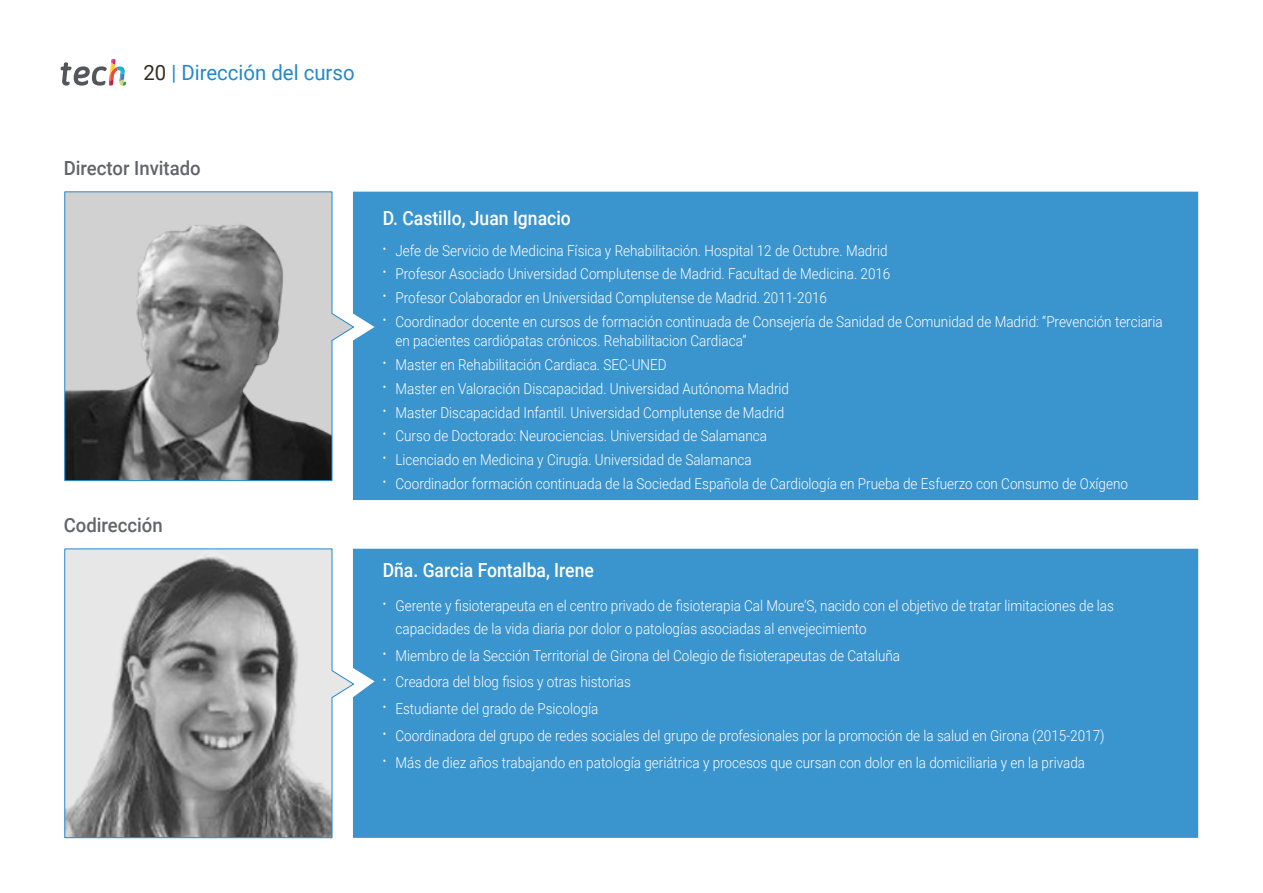
<style>
.page{position:relative;width:1263px;height:893px;background:#fff}
.page>*{position:absolute;margin:0;border:0;box-sizing:border-box;transform-origin:0 0}
.t1{font:21px "Roboto";color:#2488c9}
.t2{font:500 19.5px "Roboto";color:#fff;scale:.9 1}
.t3{font:500 19.5px "Roboto";color:#61646a;scale:.95 1}
.t4{font:300 15px/19.5px "Roboto";color:#fff;scale:.9 1}
.s1{color:#312e20}
</style>
<div class="page">
<svg style="left:64px;top:191px;width:290px;height:290px;background:#9d9e9f"></svg>
<svg style="left:64px;top:548px;width:290px;height:290px;background:#a6a7a8"></svg>
<div style="left:353px;top:192px;width:845px;height:308px;background:#3a94ce"></div>
<div style="left:353px;top:549px;width:845px;height:289px;background:#3a94ce"></div>
<svg style="left:61px;top:59px;width:65px;height:27px"></svg>
<h1 class="t1" style="left:144px;top:57px;width:213px"><span class="s1">20</span> | Dirección del curso</h1>
<h2 class="t3" style="left:64px;top:154px;width:146px">Director Invitado</h2>
<h2 class="t3" style="left:64px;top:511px;width:106px">Codirección</h2>
<h2 class="t2" style="left:383px;top:204px;width:210px">D. Castillo, Juan Ignacio</h2>
<p class="t4" style="left:383px;top:240px;width:562px"><sup>•</sup> Jefe de Servicio de Medicina Física y Rehabilitación. Hospital 12 de Octubre. Madrid</p>
<p class="t4" style="left:383px;top:264px;width:566px"><sup>•</sup> Profesor Asociado Universidad Complutense de Madrid. Facultad de Medicina. 2016</p>
<p class="t4" style="left:383px;top:287px;width:495px"><sup>•</sup> Profesor Colaborador en Universidad Complutense de Madrid. 2011-2016</p>
<p class="t4" style="left:395px;top:311px;width:854px;text-indent:-13px"><sup>•</sup> Coordinador docente en cursos de formación continuada de Consejería de Sanidad de Comunidad de Madrid: “Prevención terciaria en pacientes cardiópatas crónicos. Rehabilitacion Cardiaca”</p>
<p class="t4" style="left:383px;top:354px;width:317px"><sup>•</sup> Master en Rehabilitación Cardiaca. SEC-UNED</p>
<p class="t4" style="left:383px;top:378px;width:453px"><sup>•</sup> Master en Valoración Discapacidad. Universidad Autónoma Madrid</p>
<p class="t4" style="left:383px;top:402px;width:448px"><sup>•</sup> Master Discapacidad Infantil. Universidad Complutense de Madrid</p>
<p class="t4" style="left:383px;top:426px;width:428px"><sup>•</sup> Curso de Doctorado: Neurociencias. Universidad de Salamanca</p>
<p class="t4" style="left:383px;top:449px;width:411px"><sup>•</sup> Licenciado en Medicina y Cirugía. Universidad de Salamanca</p>
<p class="t4" style="left:383px;top:473px;width:830px"><sup>•</sup> Coordinador formación continuada de la Sociedad Española de Cardiología en Prueba de Esfuerzo con Consumo de Oxígeno</p>
<h2 class="t2" style="left:383px;top:557px;width:236px">Dña. Garcia Fontalba, Irene</h2>
<p class="t4" style="left:395px;top:594px;width:800px;line-height:22.5px;text-indent:-13px"><sup>•</sup> Gerente y fisioterapeuta en el centro privado de fisioterapia Cal Moure’S, nacido con el objetivo de tratar limitaciones de las capacidades de la vida diaria por dolor o patologías asociadas al envejecimiento</p>
<p class="t4" style="left:383px;top:645px;width:576px"><sup>•</sup> Miembro de la Sección Territorial de Girona del Colegio de fisioterapeutas de Cataluña</p>
<p class="t4" style="left:383px;top:672px;width:277px"><sup>•</sup> Creadora del blog fisios y otras historias</p>
<p class="t4" style="left:383px;top:698px;width:241px"><sup>•</sup> Estudiante del grado de Psicología</p>
<p class="t4" style="left:383px;top:725px;width:803px"><sup>•</sup> Coordinadora del grupo de redes sociales del grupo de profesionales por la promoción de la salud en Girona (2015-2017)</p>
<p class="t4" style="left:383px;top:752px;width:782px"><sup>•</sup> Más de diez años trabajando en patología geriátrica y procesos que cursan con dolor en la domiciliaria y en la privada</p>
</div>
